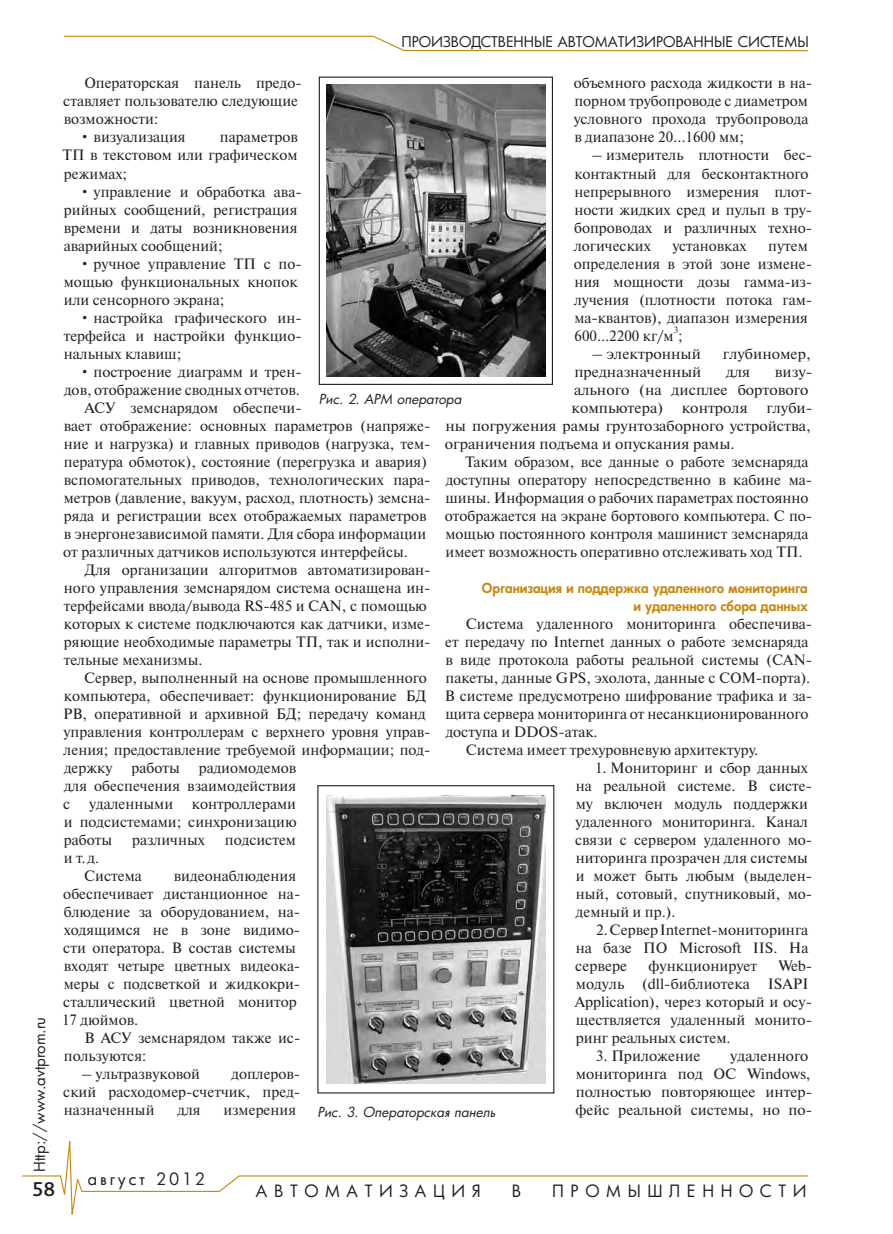
<style>
.page{position:relative;width:893px;height:1234px;background:#fff}
.page>*{position:absolute;margin:0;border:0;box-sizing:border-box;transform-origin:0 0}
.t1{font:500 21px "Bliss Pro";color:#231f20}
.t2{font:16.5px "Futura Cyr";letter-spacing:.4em;color:#231f20}
.t3{font:16.5px "Futura Cyr";letter-spacing:.17em;color:#231f20}
.t4{font:15px/18px "Newton C";color:#231f20}
.t5{font:15px "Newton C";color:#231f20;scale:1.04 1}
.t6{font:15px "Futura Cyr";color:#231f20}
.t7{font:14.4px "Futura Cyr";letter-spacing:-.005em;color:#231f20}
.t8{font:800 13.5px/18px "Futura Cyr";color:#c8880f;text-align:right}
.st_Avtor{font:italic 13.5px "Futura Cyr";color:#231f20}
.t9{font:9px "Newton";color:#231f20}
</style>
<div class="page">
<svg style="left:22px;top:1141px;width:786px;height:74px"></svg>
<svg style="left:63px;top:35px;width:745px;height:17px"></svg>
<img style="left:326px;top:85px;width:219px;height:291px">
<div style="left:319px;top:77px;width:234px;height:308px;border:1px solid #231f20"></div>
<img style="left:326px;top:795px;width:219px;height:288px">
<div style="left:317px;top:785px;width:237px;height:308px;border:1px solid #231f20"></div>
<p class="t7" style="left:402px;top:33px;width:409px">ПРОИЗВОДСТВЕННЫЕ АВТОМАТИЗИРОВАННЫЕ СИСТЕМЫ</p>
<p class="t4" style="left:63px;top:74px;width:240px;text-indent:21px">Операторская панель предо&shy;ставляет пользователю следующие возможности:</p>
<p class="t4" style="left:79px;top:128px;width:108px">• визуализация</p>
<p class="t4" style="left:574px;top:74px;width:240px">объемного расхода жидкости в на&shy;порном трубопроводе с диаметром условного прохода трубопровода в диапазоне 20…1600 мм;</p>
<p class="t4" style="left:574px;top:146px;width:240px;text-indent:18px">– измеритель плотности бес&shy;контактный для бесконтактного непрерывного измерения плот&shy;ности жидких сред и пульп в тру&shy;бопроводах и различных техно&shy;логических</p>
<p class="t4" style="left:62px;top:128px;width:237px;text-align:justify;text-indent:158px">параметров ТП в текстовом или графическом режимах;</p>
<p class="t4" style="left:64px;top:182px;width:240px;text-indent:16px">• управление и обработка ава&shy;рийных сообщений, регистрация времени и даты возникновения аварийных сообщений;</p>
<p class="t4" style="left:64px;top:254px;width:239px;text-indent:16px">• ручное управление ТП с по&shy;мощью функциональных кнопок или сенсорного экрана;</p>
<p class="t4" style="left:64px;top:308px;width:239px;text-align:justify;text-indent:16px">• настройка графического ин&shy;терфейса и настройки функцио&shy;нальных клавиш;</p>
<p class="t4" style="left:64px;top:362px;width:239px;text-align:right">• построение диаграмм и трен&shy;дов, отображение сводных отчетов.</p>
<p class="t4" style="left:63px;top:398px;width:369px;text-indent:21px">АСУ земснарядом обеспечи-<br>вает отображение: основных параметров (напряже&shy;ние и нагрузка) и главных приводов (нагрузка, тем&shy;пература обмоток), состояние (перегрузка и авария) вспомогательных приводов, технологических пара&shy;метров (давление, вакуум, расход, плотность) земсна&shy;ряда и регистрации всех отображаемых параметров в энергонезависимой памяти. Для сбора информации от различных датчиков используются интерфейсы.</p>
<p class="t4" style="left:64px;top:560px;width:368px;text-indent:21px">Для организации алгоритмов автоматизирован&shy;ного управления земснарядом система оснащена ин&shy;терфейсами ввода/вывода RS‑485 и CAN, с помощью которых к системе подключаются как датчики, изме&shy;ряющие необходимые параметры ТП, так и исполни&shy;тельные механизмы.</p>
<p class="t4" style="left:63px;top:668px;width:369px;text-indent:21px">Сервер, выполненный на основе промышленного компьютера, обеспечивает: функционирование БД РВ, оперативной и архивной БД; передачу команд управления контроллерам с верхнего уровня управ&shy;ления; предоставление требуемой информации; под&shy;держку</p>
<p class="t4" style="left:574px;top:236px;width:240px;text-indent:195px">путем определения в этой зоне измене&shy;ния мощности дозы гамма-из&shy;лучения (плотности потока гам&shy;ма-квантов), диапазон измерения<br>600…2200 кг/м ;</p>
<p class="t4" style="left:672px;top:236px;width:75px">установках</p>
<p class="t9" style="left:674px;top:323px;width:6px">3</p>
<p class="t5" style="left:592px;top:345px;width:106px">– электронный</p>
<p class="t5" style="left:723px;top:345px;width:86px">глубиномер,</p>
<p class="t5" style="left:574px;top:363px;width:124px">предназначенный</p>
<p class="t5" style="left:726px;top:363px;width:25px">для</p>
<p class="t5" style="left:775px;top:363px;width:38px">визу-</p>
<p class="t5" style="left:574px;top:381px;width:227px">ального (на дисплее бортового</p>
<p class="t5" style="left:571px;top:399px;width:233px">компьютера) контроля глуби-</p>
<p class="t5" style="left:445px;top:417px;width:353px">ны погружения рамы грунтозаборного устройства,</p>
<p class="t5" style="left:445px;top:435px;width:280px">ограничения подъема и опускания рамы.</p>
<p class="t4" style="left:445px;top:452px;width:369px;text-indent:20px">Таким образом, все данные о работе земснаряда доступны оператору непосредственно в кабине ма&shy;шины. Информация о рабочих параметрах постоянно отображается на экране бортового компьютера. С по&shy;мощью постоянного контроля машинист земснаряда имеет возможность оперативно отслеживать ход ТП.</p>
<p class="t8" style="left:482px;top:579px;width:327px">Организация и поддержка удаленного мониторинга и удаленного сбора данных</p>
<p class="t4" style="left:445px;top:614px;width:369px;text-indent:21px">Система удаленного мониторинга обеспечива&shy;ет передачу по Internet данных о работе земснаряда в виде протокола работы реальной системы (CAN&shy;пакеты, данные GPS, эхолота, данные с СОМ-порта).<br>В системе предусмотрено шифрование трафика и за&shy;щита сервера мониторинга от несанкционированного доступа и DDOS-атак.</p>
<p class="t4" style="left:466px;top:740px;width:294px">Система имеет трехуровневую архитектуру.</p>
<p class="t4" style="left:575px;top:758px;width:238px;text-indent:20px">1. Мониторинг и сбор данных на реальной системе. В систе&shy;му включен модуль поддержки удаленного мониторинга. Канал связи с сервером удаленного мо&shy;ниторинга прозрачен для системы и может быть любым (выделен&shy;ный, сотовый, спутниковый, мо&shy;демный и пр.).</p>
<p class="t4" style="left:575px;top:920px;width:235px;text-align:justify;text-indent:21px">2. Сервер Internet-мониторинга на базе ПО Microsoft IIS. На сервере</p>
<p class="st_Avtor" style="left:319px;top:391px;width:144px">Рис. 2. АРМ оператора</p>
<p class="t4" style="left:131px;top:758px;width:50px">работы</p>
<p class="t4" style="left:63px;top:758px;width:235px;text-align:justify;text-indent:135px">радиомодемов для обеспечения взаимодействия с удаленными контроллерами и подсистемами; синхронизацию работы</p>
<p class="t4" style="left:132px;top:830px;width:74px">различных</p>
<p class="t4" style="left:225px;top:830px;width:73px">подсистем</p>
<p class="t4" style="left:64px;top:848px;width:37px">и т.д.</p>
<p class="t4" style="left:84px;top:866px;width:59px">Система</p>
<p class="t4" style="left:62px;top:866px;width:240px;text-indent:112px">видеонаблюдения обеспечивает дистанционное на&shy;блюдение за оборудованием, на&shy;ходящимся не в зоне видимо&shy;сти оператора. В состав системы входят четыре цветных видеока&shy;меры с подсветкой и жидкокри&shy;сталлический цветной монитор<br>17 дюймов.</p>
<p class="t4" style="left:64px;top:1028px;width:238px;text-indent:21px">В АСУ земснарядом также ис&shy;пользуются:</p>
<p class="t4" style="left:81px;top:1064px;width:120px">– ультразвуковой</p>
<p class="t4" style="left:575px;top:956px;width:239px;text-indent:204px">Web&shy;модуль (dll-библиотека ISAPI<br>Application), через который и осу&shy;ществляется удаленный монито&shy;ринг реальных систем.</p>
<p class="t4" style="left:596px;top:1046px;width:106px">3. Приложение</p>
<p class="t4" style="left:649px;top:956px;width:110px">функционирует</p>
<p class="t6" style="left:30px;top:1171px;width:157px;rotate:-90deg">Http://www.avtprom.ru</p>
<p class="t4" style="left:575px;top:1046px;width:238px;text-indent:155px">удаленного мониторинга под ОС Windows, полностью повторяющее интер&shy;фейс реальной системы, но по-</p>
<p class="t4" style="left:63px;top:1064px;width:238px;text-align:justify;text-indent:168px">доплеров&shy;ский расходомер-счетчик, пред&shy;назначенный</p>
<p class="st_Avtor" style="left:317px;top:1102px;width:180px">Рис. 3. Операторская панель</p>
<p class="t4" style="left:177px;top:1100px;width:25px">для</p>
<p class="t4" style="left:223px;top:1100px;width:74px">измерения</p>
<p class="t3" style="left:88px;top:1168px;width:119px">август 2012</p>
<h1 class="t1" style="left:33px;top:1175px;width:24px">58</h1>
<p class="t2" style="left:256px;top:1180px;width:226px">АВТОМАТИЗАЦИЯ</p>
<p class="t2" style="left:512px;top:1180px;width:11px">В</p>
<p class="t2" style="left:552px;top:1180px;width:256px">ПРОМЫШЛЕННОСТИ</p>
</div>
